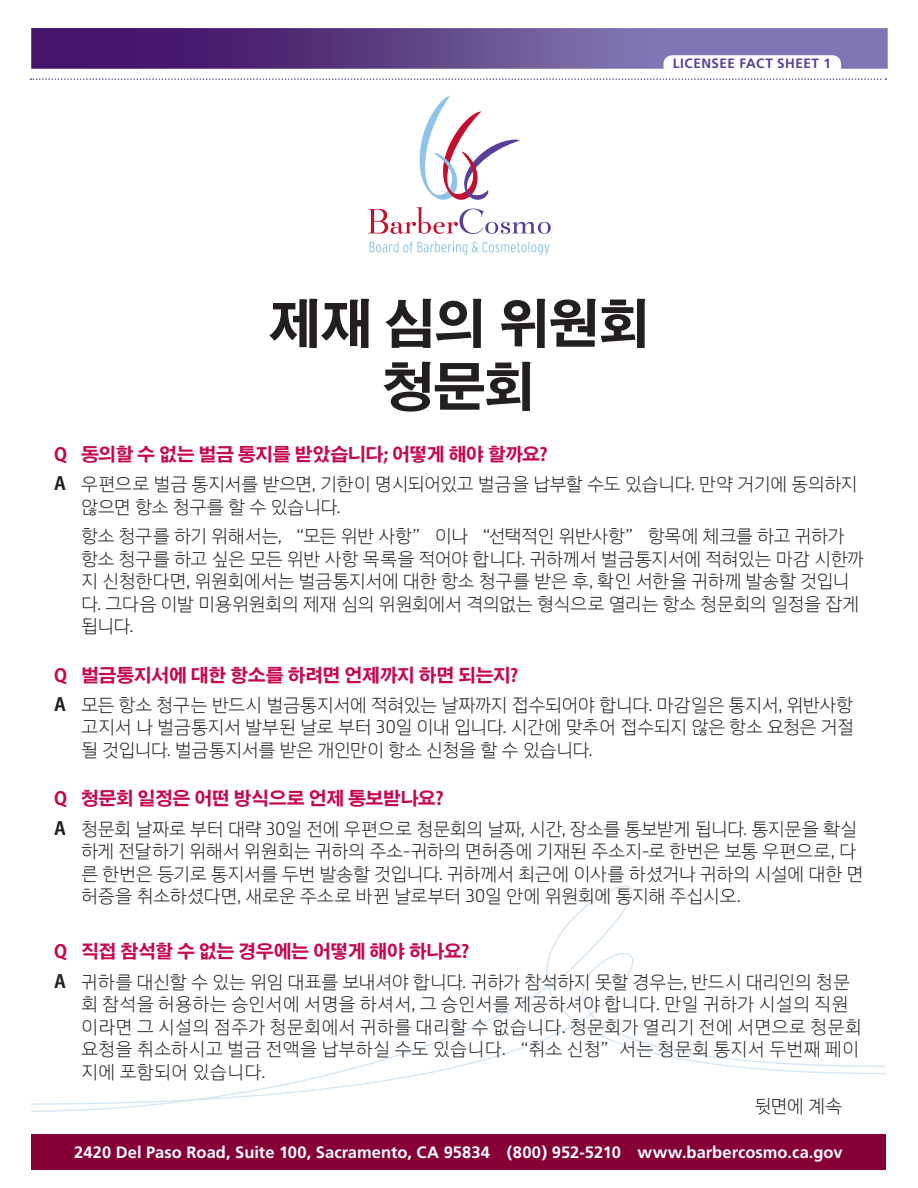
<style>
.page{position:relative;width:918px;height:1188px;background:#fff}
.page>*{position:absolute;margin:0;border:0;box-sizing:border-box;transform-origin:0 0}
.t1{font:700 52.5px/63px "Adobe Gothic Std";letter-spacing:-.04em;color:#231f20;text-align:center}
.t2{font:300 18px/22.5px "HP Simplified Hang";letter-spacing:-.035em;color:#231f20}
.t3{font:300 18px/22.5px "HP Simplified Hang";color:#231f20}
.t4{font:700 18px "Adobe Gothic Std";letter-spacing:-.03em;color:#c50750}
.t5{font:700 16.5px "Frutiger";color:#fff}
.t6{font:700 13.5px "Frutiger CE";letter-spacing:.035em;color:#593f99}
.s1{font-family:"Adobe Gothic Std";font-weight:700}
</style>
<div class="page">
<svg style="left:370px;top:241px;width:179px;height:14px"></svg>
<svg style="left:368px;top:96px;width:183px;height:138px"></svg>
<div style="left:31px;top:1134px;width:855px;height:36px;background:#860037"></div>
<svg style="left:31px;top:28px;width:857px;height:41px;background:#6e5596"></svg>
<svg style="left:30px;top:78px;width:856px;height:2px"></svg>
<svg style="left:31px;top:885px;width:855px;height:227px"></svg>
<p class="t6" style="left:673px;top:55px;width:160px">LICENSEE FACT SHEET 1</p>
<p class="t1" style="left:268px;top:294px;width:384px">제재 심의 위원회 청문회</p>
<p class="t4" style="left:54px;top:444px;width:495px">Q 동의할 수 없는 벌금 통지를 받았습니다; 어떻게 해야 할까요?</p>
<p class="t2" style="left:81px;top:472px;width:778px;text-indent:-27px"><span class="s1">A</span> 우편으로 벌금 통지서를 받으면, 기한이 명시되어있고 벌금을 납부할 수도 있습니다. 만약 거기에 동의하지 않으면 항소 청구를 할 수 있습니다.</p>
<p class="t2" style="left:81px;top:524px;width:784px">항소 청구를 하기 위해서는, “모든 위반 사항” 이나 “선택적인 위반사항” 항목에 체크를 하고 귀하가 항소 청구를 하고 싶은 모든 위반 사항 목록을 적어야 합니다. 귀하께서 벌금통지서에 적혀있는 마감 시한까 지 신청한다면, 위원회에서는 벌금통지서에 대한 항소 청구를 받은 후, 확인 서한을 귀하께 발송할 것입니 다. 그다음 이발 미용위원회의 제재 심의 위원회에서 격의없는 형식으로 열리는 항소 청문회의 일정을 잡게 됩니다.</p>
<p class="t4" style="left:54px;top:664px;width:466px">Q 벌금통지서에 대한 항소를 하려면 언제까지 하면 되는지?</p>
<p class="t2" style="left:81px;top:693px;width:775px;text-align:justify;text-indent:-27px"><span class="s1">A</span> 모든 항소 청구는 반드시 벌금통지서에 적혀있는 날짜까지 접수되어야 합니다. 마감일은 통지서, 위반사항 고지서 나 벌금통지서 발부된 날로 부터 30일 이내 입니다. 시간에 맞추어 접수되지 않은 항소 요청은 거절 될 것입니다. 벌금통지서를 받은 개인만이 항소 신청을 할 수 있습니다.</p>
<p class="t4" style="left:54px;top:788px;width:391px">Q 청문회 일정은 어떤 방식으로 언제 통보받나요?</p>
<p class="t2" style="left:81px;top:817px;width:784px;text-indent:-27px"><span class="s1">A</span> 청문회 날짜로 부터 대략 30일 전에 우편으로 청문회의 날짜, 시간, 장소를 통보받게 됩니다. 통지문을 확실 하게 전달하기 위해서 위원회는 귀하의 주소-귀하의 면허증에 기재된 주소지-로 한번은 보통 우편으로, 다 른 한번은 등기로 통지서를 두번 발송할 것입니다. 귀하께서 최근에 이사를 하셨거나 귀하의 시설에 대한 면 허증을 취소하셨다면, 새로운 주소로 바뀐 날로부터 30일 안에 위원회에 통지해 주십시오.</p>
<p class="t4" style="left:54px;top:941px;width:417px">Q 직접 참석할 수 없는 경우에는 어떻게 해야 하나요?</p>
<p class="t3" style="left:81px;top:970px;width:782px;text-indent:-27px"><span class="s1">A</span> 귀하를 대신할 수 있는 위임 대표를 보내셔야 합니다. 귀하가 참석하지 못할 경우는, 반드시 대리인의 청문 회 참석을 허용하는 승인서에 서명을 하셔서, 그 승인서를 제공하셔야 합니다. 만일 귀하가 시설의 직원 이라면 그 시설의 점주가 청문회에서 귀하를 대리할 수 없습니다. 청문회가 열리기 전에 서면으로 청문회 요청을 취소하시고 벌금 전액을 납부하실 수도 있습니다. “취소 신청”서는 청문회 통지서 두번째 페이 지에 포함되어 있습니다.</p>
<p class="t2" style="left:755px;top:1094px;width:89px">뒷면에 계속</p>
<p class="t5" style="left:74px;top:1143px;width:770px">2420 Del Paso Road, Suite 100, Sacramento, CA 95834 (800) 952-5210 www.barbercosmo.ca.gov</p>
</div>
